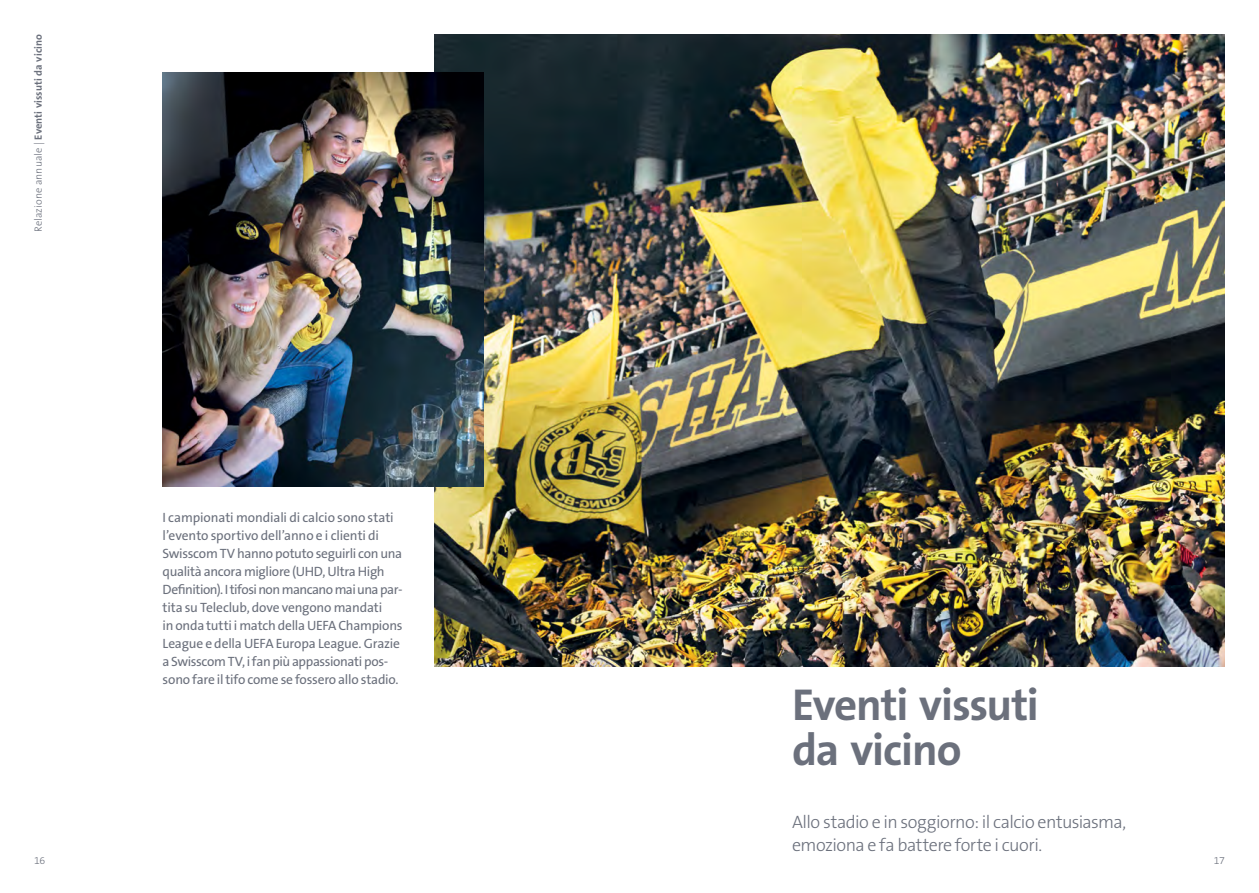
<style>
.page{position:relative;width:1259px;height:893px;background:#fff}
.page>*{position:absolute;margin:0;border:0;box-sizing:border-box;transform-origin:0 0}
.t1{font:700 45px/45px "The Sans B W7";letter-spacing:-.025em;color:#6b707c}
.t2{font:300 18px/23.4px "The Sans B W3";letter-spacing:-.03em;color:#6b707c}
.t3{font:13.5px/18px "The Sans B W5 Plain";letter-spacing:-.02em;color:#6b707c}
.t4{font:700 10.5px "The Sans B W7";letter-spacing:.01em;color:#6b707c}
.t5{font:300 10.5px "The Sans B W3";color:#6b707c}
.s1{font-family:"The Sans B W3";font-weight:300}
</style>
<div class="page">
<img style="left:434px;top:34px;width:791px;height:632px">
<img style="left:163px;top:72px;width:321px;height:414px">
<p class="t4" style="left:31px;top:232px;width:199px;rotate:-90deg"><span class="s1">Relazione annuale |</span> Eventi vissuti da vicino</p>
<p class="t3" style="left:163px;top:509px;width:242px">I campionati mondiali di calcio sono stati l’evento sportivo dell’anno e i clienti di Swisscom TV hanno potuto seguirli con una qualità ancora migliore (UHD, Ultra High Definition). I tifosi non mancano mai una par&shy;tita su Teleclub, dove vengono mandati<br>in onda tutti i match della UEFA Champions League e della UEFA Europa League. Grazie a Swisscom TV, i fan più appassionati pos&shy;sono fare il tifo come se fossero allo stadio.</p>
<h1 class="t1" style="left:792px;top:683px;width:248px">Eventi vissuti da vicino</h1>
<h2 class="t2" style="left:792px;top:810px;width:335px">Allo stadio e in soggiorno: il calcio entusiasma, emoziona e fa battere forte i cuori.</h2>
<p class="t5" style="left:34px;top:854px;width:13px">16</p>
<p class="t5" style="left:1214px;top:854px;width:13px">17</p>
</div>
